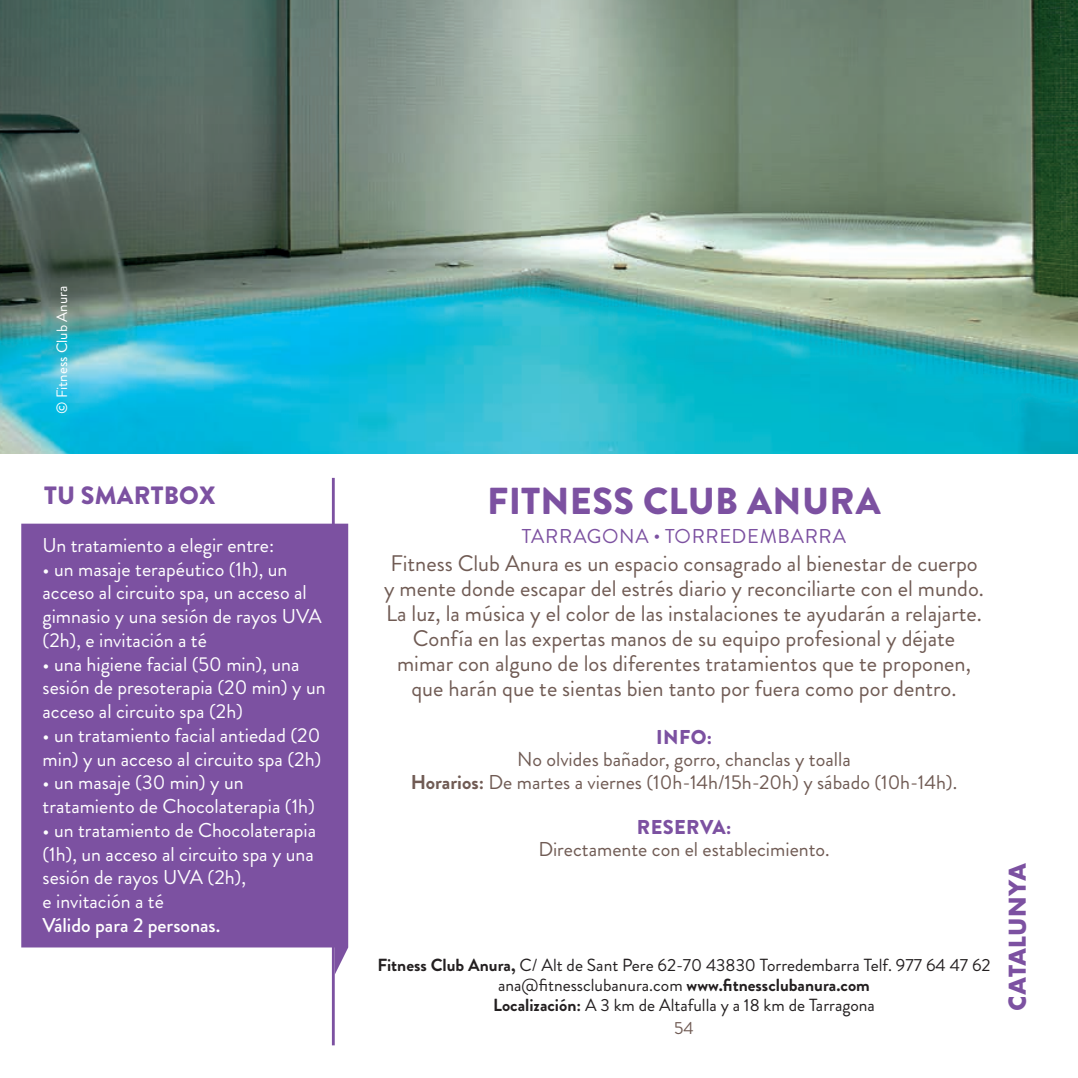
<style>
.page{position:relative;width:1078px;height:1078px;background:#fff}
.page>*{position:absolute;margin:0;border:0;box-sizing:border-box;transform-origin:0 0}
.t1{font:900 37.5px "Brandon Grotesque";letter-spacing:.01em;color:#7c51a1}
.t2{font:900 25px "Brandon Grotesque";letter-spacing:.01em;color:#7c51a1}
.t3{font:22.5px/25px "Brandon Grotesque";color:#705b54;text-align:center}
.t4{font:700 22.5px "Futura";letter-spacing:.015em;color:#7c51a1}
.t5{font:20px/23.8px "Brandon Grotesque";color:#fff}
.t6{font:20px/22.5px "Brandon Grotesque";color:#705b54;text-align:center}
.t7{font:20px "Brandon Grotesque";letter-spacing:.03em;color:#7c51a1}
.t8{font:500 20px "Brandon Grotesque";color:#fff}
.t9{font:900 20px "Brandon Grotesque";letter-spacing:.02em;color:#7c51a1}
.t10{font:17.5px/20px "Brandon Grotesque";color:#231f20;text-align:center}
.t11{font:17.5px "Brandon Grotesque";color:#705b54}
.t12{font:15px "Brandon Grotesque";color:#fff}
.s1{font-weight:700}
</style>
<div class="page">
<hr style="left:332px;top:478px;width:2px;height:567px;background:#7c51a1">
<div style="left:21px;top:523px;width:327px;height:451px;background:#7c51a1"></div>
<img style="left:0;top:0;width:1077px;height:454px">
<p class="t12" style="left:52px;top:414px;width:130px;rotate:-90deg">© Fitness Club Anura</p>
<p class="t2" style="left:44px;top:478px;width:173px">TU SMARTBOX</p>
<p class="t5" style="left:43px;top:533px;width:233px">Un tratamiento a elegir entre:</p>
<p class="t5" style="left:43px;top:557px;width:281px">• un masaje terapéutico (1h), un acceso al circuito spa, un acceso al gimnasio y una sesión de rayos UVA (2h), e invitación a té</p>
<p class="t5" style="left:43px;top:652px;width:284px">• una higiene facial (50 min), una sesión de presoterapia (20 min) y un acceso al circuito spa (2h)</p>
<p class="t5" style="left:43px;top:723px;width:280px">• un tratamiento facial antiedad (20 min) y un acceso al circuito spa (2h)</p>
<p class="t5" style="left:43px;top:770px;width:274px">• un masaje (30 min) y un tratamiento de Chocolaterapia (1h)</p>
<p class="t5" style="left:43px;top:818px;width:275px">• un tratamiento de Chocolaterapia (1h), un acceso al circuito spa y una sesión de rayos UVA (2h),<br>e invitación a té</p>
<p class="t8" style="left:43px;top:911px;width:179px">Válido para 2 personas.</p>
<h1 class="t1" style="left:487px;top:474px;width:395px">FITNESS CLUB ANURA</h1>
<p class="t7" style="left:522px;top:522px;width:325px">TARRAGONA • TORREDEMBARRA</p>
<p class="t3" style="left:384px;top:551px;width:601px">Fitness Club Anura es un espacio consagrado al bienestar de cuerpo y mente donde escapar del estrés diario y reconciliarte con el mundo.<br>La luz, la música y el color de las instalaciones te ayudarán a relajarte.<br>Confía en las expertas manos de su equipo profesional y déjate mimar con alguno de los diferentes tratamientos que te proponen, que harán que te sientas bien tanto por fuera como por dentro.</p>
<p class="t9" style="left:656px;top:722px;width:57px">INFO:</p>
<p class="t6" style="left:410px;top:748px;width:548px">No olvides bañador, gorro, chanclas y toalla<br><span class="s1">Horarios:</span> De martes a viernes (10h-14h/15h-20h) y sábado (10h-14h).</p>
<p class="t9" style="left:636px;top:812px;width:96px">RESERVA:</p>
<p class="t6" style="left:538px;top:838px;width:293px">Directamente con el establecimiento.</p>
<p class="t10" style="left:377px;top:954px;width:614px"><span class="s1">Fitness Club Anura,</span> C/ Alt de Sant Pere 62-70 43830 Torredembarra Telf. 977 64 47 62 ana@fitnessclubanura.com <span class="s1">www.fitnessclubanura.com<br>Localización:</span> A 3 km de Altafulla y a 18 km de Tarragona</p>
<p class="t11" style="left:674px;top:1015px;width:21px">54</p>
<p class="t4" style="left:1000px;top:1010px;width:149px;rotate:-90deg">CATALUNYA</p>
</div>
